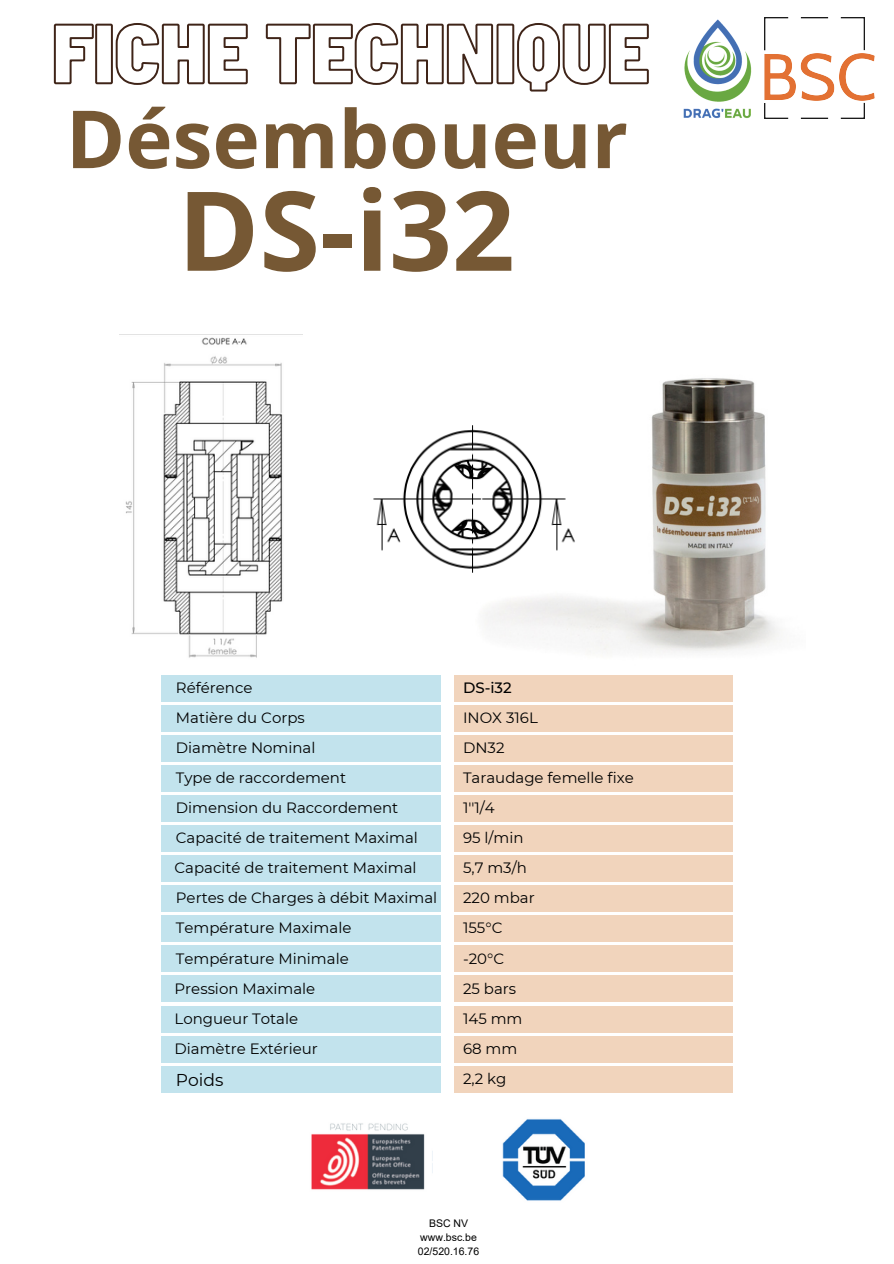
<style>
.page{position:relative;width:894px;height:1264px;background:#fff}
.page>*{position:absolute;margin:0;border:0;box-sizing:border-box;transform-origin:0 0}
.t1{font:700 110.25px "Open Sans";color:#765834}
.t2{font:700 80.1px "Open Sans";color:#765834}
.t3{font:17.1px "Montserrat";color:#000}
.t4{font:15px "Montserrat";color:#000}
.t5{font:500 15px "Montserrat";color:#000}
.t6{font:10.5px/14px "Arial";color:#000;text-align:center}
</style>
<div class="page">
<img style="left:683px;top:19px;width:69px;height:100px">
<img style="left:311px;top:1123px;width:114px;height:67px">
<img style="left:502px;top:1119px;width:83px;height:82px">
<div style="left:162px;top:675px;width:279px;height:26px;background:#c2e3ed"></div>
<div style="left:162px;top:705px;width:279px;height:26px;background:#c2e3ed"></div>
<div style="left:162px;top:735px;width:279px;height:26px;background:#c2e3ed"></div>
<div style="left:162px;top:765px;width:279px;height:26px;background:#c2e3ed"></div>
<div style="left:162px;top:795px;width:279px;height:26px;background:#c2e3ed"></div>
<div style="left:162px;top:825px;width:279px;height:26px;background:#c2e3ed"></div>
<div style="left:162px;top:855px;width:279px;height:26px;background:#c2e3ed"></div>
<div style="left:162px;top:885px;width:279px;height:26px;background:#c2e3ed"></div>
<div style="left:162px;top:915px;width:279px;height:26px;background:#c2e3ed"></div>
<div style="left:162px;top:945px;width:279px;height:27px;background:#c2e3ed"></div>
<div style="left:162px;top:975px;width:279px;height:27px;background:#c2e3ed"></div>
<div style="left:162px;top:1005px;width:279px;height:27px;background:#c2e3ed"></div>
<div style="left:162px;top:1035px;width:279px;height:27px;background:#c2e3ed"></div>
<div style="left:162px;top:1066px;width:279px;height:26px;background:#c2e3ed"></div>
<div style="left:454px;top:675px;width:278px;height:26px;background:#f1d4bc"></div>
<div style="left:454px;top:705px;width:278px;height:26px;background:#f1d4bc"></div>
<div style="left:454px;top:735px;width:278px;height:26px;background:#f1d4bc"></div>
<div style="left:454px;top:765px;width:278px;height:26px;background:#f1d4bc"></div>
<div style="left:454px;top:795px;width:278px;height:26px;background:#f1d4bc"></div>
<div style="left:454px;top:825px;width:278px;height:26px;background:#f1d4bc"></div>
<div style="left:454px;top:855px;width:278px;height:26px;background:#f1d4bc"></div>
<div style="left:454px;top:885px;width:278px;height:26px;background:#f1d4bc"></div>
<div style="left:454px;top:915px;width:278px;height:26px;background:#f1d4bc"></div>
<div style="left:454px;top:945px;width:278px;height:27px;background:#f1d4bc"></div>
<div style="left:454px;top:975px;width:278px;height:27px;background:#f1d4bc"></div>
<div style="left:454px;top:1005px;width:278px;height:27px;background:#f1d4bc"></div>
<div style="left:454px;top:1035px;width:278px;height:27px;background:#f1d4bc"></div>
<div style="left:454px;top:1066px;width:278px;height:26px;background:#f1d4bc"></div>
<img style="left:119px;top:334px;width:184px;height:324px">
<img style="left:485px;top:378px;width:295px;height:276px">
<img style="left:373px;top:416px;width:220px;height:167px">
<svg style="left:53px;top:23px;width:596px;height:69px"></svg>
<img style="left:764px;top:18px;width:111px;height:101px">
<p class="t2" style="left:66px;top:82px;width:563px">Désemboueur</p>
<p class="t1" style="left:178px;top:153px;width:338px">DS-i32</p>
<p class="t4" style="left:176px;top:678px;width:78px">Référence</p>
<p class="t4" style="left:176px;top:708px;width:130px">Matière du Corps</p>
<p class="t4" style="left:176px;top:738px;width:141px">Diamètre Nominal</p>
<p class="t4" style="left:176px;top:768px;width:172px">Type de raccordement</p>
<p class="t4" style="left:176px;top:798px;width:224px">Dimension du Raccordement</p>
<p class="t4" style="left:176px;top:828px;width:243px">Capacité de traitement Maximal</p>
<p class="t4" style="left:174px;top:858px;width:243px">Capacité de traitement Maximal</p>
<p class="t4" style="left:176px;top:888px;width:263px">Pertes de Charges à débit Maximal</p>
<p class="t4" style="left:176px;top:919px;width:177px">Température Maximale</p>
<p class="t4" style="left:176px;top:949px;width:174px">Température Minimale</p>
<p class="t4" style="left:174px;top:979px;width:142px">Pression Maximale</p>
<p class="t4" style="left:174px;top:1009px;width:125px">Longueur Totale</p>
<p class="t4" style="left:174px;top:1039px;width:145px">Diamètre Extérieur</p>
<p class="t5" style="left:463px;top:678px;width:50px">DS-i32</p>
<p class="t4" style="left:463px;top:708px;width:76px">INOX 316L</p>
<p class="t4" style="left:463px;top:738px;width:43px">DN32</p>
<p class="t4" style="left:463px;top:768px;width:172px">Taraudage femelle fixe</p>
<p class="t4" style="left:463px;top:798px;width:33px">1''1/4</p>
<p class="t4" style="left:463px;top:828px;width:62px">95 l/min</p>
<p class="t4" style="left:463px;top:858px;width:65px">5,7 m3/h</p>
<p class="t4" style="left:463px;top:888px;width:73px">220 mbar</p>
<p class="t4" style="left:463px;top:919px;width:41px">155°C</p>
<p class="t4" style="left:463px;top:949px;width:43px">-20°C</p>
<p class="t4" style="left:463px;top:979px;width:55px">25 bars</p>
<p class="t4" style="left:463px;top:1009px;width:61px">145 mm</p>
<p class="t4" style="left:463px;top:1039px;width:56px">68 mm</p>
<p class="t3" style="left:176px;top:1069px;width:49px">Poids</p>
<p class="t4" style="left:463px;top:1069px;width:45px">2,2 kg</p>
<p class="t6" style="left:418px;top:1215px;width:63px">BSC NV www.bsc.be<br>02/520.16.76</p>
</div>
